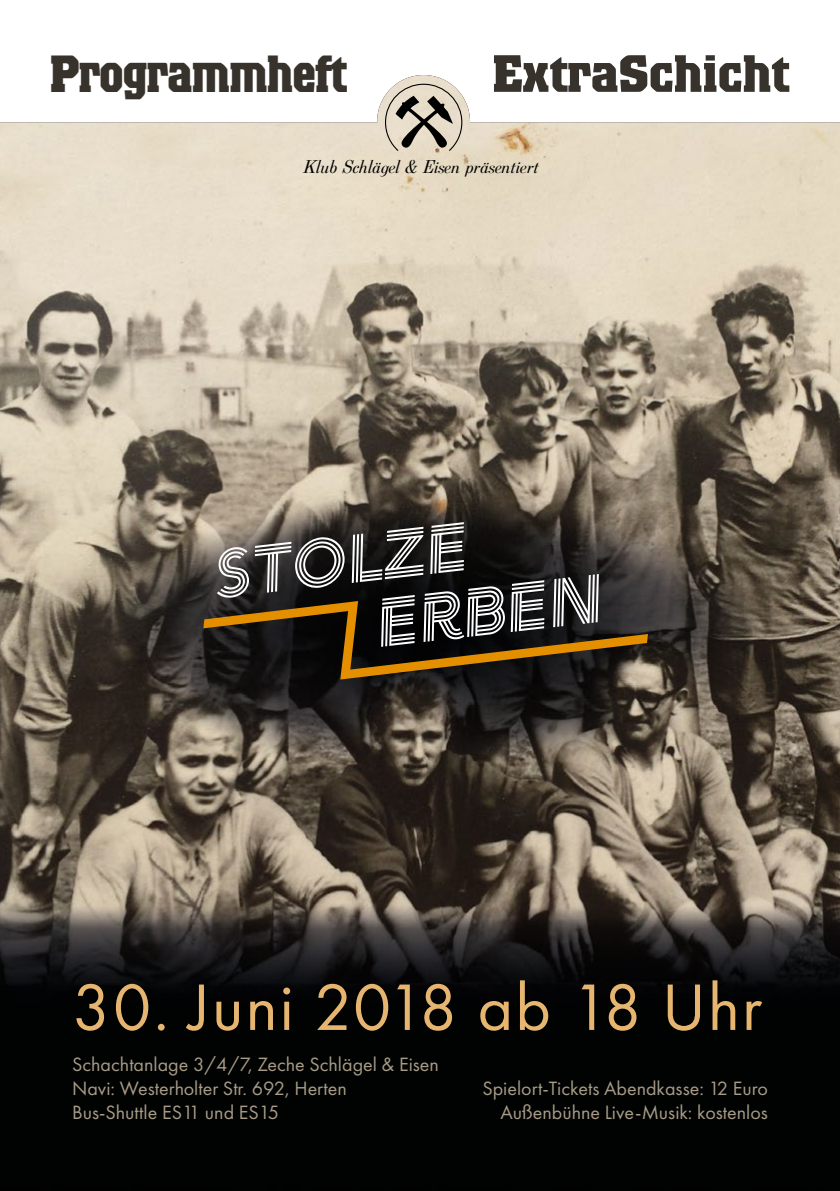
<style>
.page{position:relative;width:840px;height:1191px;background:#fff}
.page>*{position:absolute;margin:0;border:0;box-sizing:border-box;transform-origin:0 0}
.t1{font:68px "Futura PT";letter-spacing:.03em;color:#e6b670}
.t2{font:67.6px/68px "Arya Triple Slant";color:#fff}
.t3{font:700 51.8px "Colossalis BQ";letter-spacing:-.02em;color:#37322b;scale:.91 1}
.t4{font:700 51.8px "Colossalis BQ";color:#37322b}
.t5{font:20px/24px "Futura PT";color:#a89b87}
.t6{font:italic 17.8px "Berenis ADF Pro";color:#000}
</style>
<div class="page">
<img style="left:0;top:75px;width:839px;height:1116px">
<svg style="left:203px;top:601px;width:444px;height:78px;background:#2e2310"></svg>
<svg style="left:384px;top:83px;width:78px;height:69px;background:#b5ac9e"></svg>
<h3 class="t3" style="left:50px;top:44px;width:328px">Programmheft</h3>
<h3 class="t4" style="left:492px;top:44px;width:298px">ExtraSchicht</h3>
<p class="t6" style="left:302px;top:155px;width:236px">Klub Schlägel &amp; Eisen präsentiert</p>
<h2 class="t2" style="left:360px;top:523px;width:230px;text-indent:-155px;rotate:-7deg">STOLZE<br>Erben</h2>
<h1 class="t1" style="left:72px;top:967px;width:691px">30. Juni 2018 ab 18 Uhr</h1>
<p class="t5" style="left:72px;top:1052px;width:368px">Schachtanlage 3/4/7, Zeche Schlägel &amp; Eisen<br>Navi: Westerholter Str. 692, Herten<br>Bus-Shuttle ES11 und ES15</p>
<p class="t5" style="left:482px;top:1076px;width:287px;text-align:right">Spielort-Tickets Abendkasse: 12 Euro<br>Außenbühne Live-Musik: kostenlos</p>
</div>
